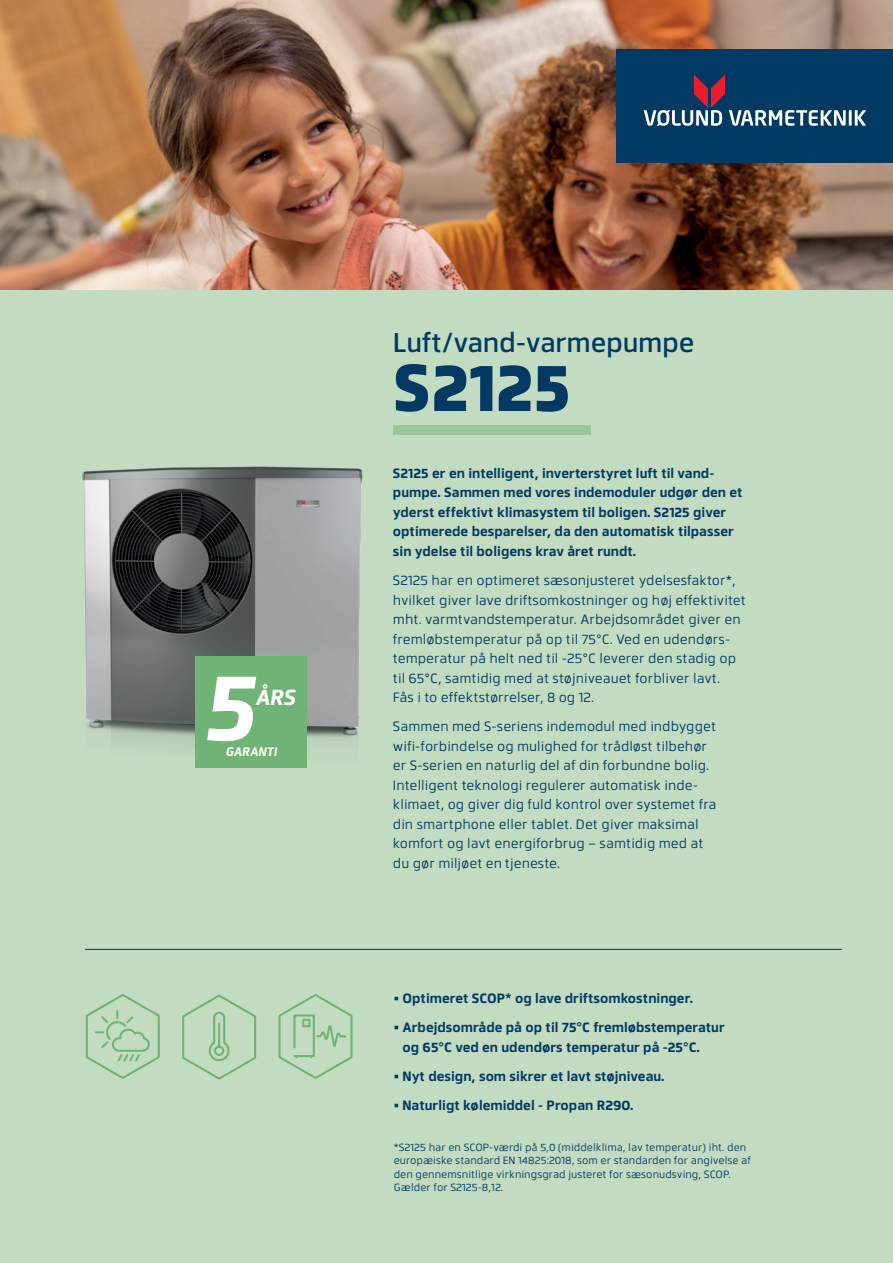
<style>
.page{position:relative;width:893px;height:1263px;background:#c3dbc1}
.page>*{position:absolute;margin:0;border:0;box-sizing:border-box;transform-origin:0 0}
.t1{font:800 66px "Facto";color:#003a63}
.t2{font:500 27px "Facto";letter-spacing:-.01em;color:#003a63}
.t3{font:italic 700 21.75px "Facto";color:#fff}
.Body_copy{font:13.5px/19.5px "Facto";color:#003a63}
.Body_copy-2{font:700 13.5px/19.5px "Facto";color:#003a63}
.t4{font:italic 700 12.3px "Facto";color:#fff}
.Body_copy-3{font:10.5px/13.5px "Facto";color:#003a63}
</style>
<div class="page">
<img style="left:82px;top:466px;width:281px;height:302px">
<hr style="left:85px;top:949px;width:757px;height:1px;background:#003a63">
<svg style="left:85px;top:994px;width:75px;height:85px"></svg>
<svg style="left:182px;top:994px;width:75px;height:86px"></svg>
<svg style="left:278px;top:994px;width:75px;height:85px"></svg>
<div style="left:196px;top:656px;width:111px;height:111px;background:#70b376"></div>
<svg style="left:207px;top:677px;width:49px;height:64px"></svg>
<img style="left:0;top:0;width:893px;height:289px">
<div style="left:617px;top:49px;width:276px;height:113px;background:#003a63"></div>
<svg style="left:855px;top:110px;width:11px;height:16px"></svg>
<hr style="left:849px;top:110px;width:3px;height:16px;background:#fff">
<svg style="left:644px;top:74px;width:202px;height:52px"></svg>
<div style="left:394px;top:425px;width:197px;height:10px;background:#98c599"></div>
<p class="t3" style="left:255px;top:681px;width:42px">ÅRS</p>
<p class="t4" style="left:226px;top:743px;width:53px">GARANTI</p>
<p class="t2" style="left:393px;top:322px;width:303px">Luft/vand-varmepumpe</p>
<p class="t1" style="left:393px;top:338px;width:179px">S2125</p>
<p class="Body_copy-2" style="left:393px;top:462px;width:351px">S2125 er en intelligent, inverterstyret luft til vand&shy;pumpe. Sammen med vores indemoduler udgør den et yderst effektivt klimasystem til boligen. S2125 giver optimerede besparelser, da den automatisk tilpasser sin ydelse til boligens krav året rundt.</p>
<p class="Body_copy" style="left:393px;top:570px;width:355px">S2125 har en optimeret sæsonjusteret ydelsesfaktor*, hvilket giver lave driftsomkostninger og høj effektivitet mht. varmtvandstemperatur. Arbejdsområdet giver en fremløbstemperatur på op til 75°C. Ved en udendørs&shy;temperatur på helt ned til -25°C leverer den stadig op til 65°C, samtidig med at støjniveauet forbliver lavt.<br>Fås i to effektstørrelser, 8 og 12.</p>
<p class="Body_copy" style="left:393px;top:716px;width:325px">Sammen med S-seriens indemodul med indbygget wifi-forbindelse og mulighed for trådløst tilbehør er S-serien en naturlig del af din forbundne bolig.<br>Intelligent teknologi regulerer automatisk inde&shy;klimaet, og giver dig fuld kontrol over systemet fra din smartphone eller tablet. Det giver maksimal komfort og lavt energiforbrug – samtidig med at du gør miljøet en tjeneste.</p>
<p class="Body_copy-2" style="left:394px;top:988px;width:301px">• Optimeret SCOP* og lave driftsomkostninger.</p>
<p class="Body_copy-2" style="left:403px;top:1017px;width:324px;text-indent:-9px">• Arbejdsområde på op til 75°C fremløbstemperatur og 65°C ved en udendørs temperatur på -25°C.</p>
<p class="Body_copy-2" style="left:394px;top:1066px;width:272px">• Nyt design, som sikrer et lavt støjniveau.</p>
<p class="Body_copy-2" style="left:394px;top:1095px;width:241px">• Naturligt kølemiddel - Propan R290.</p>
<p class="Body_copy-3" style="left:394px;top:1140px;width:359px">*S2125 har en SCOP-værdi på 5,0 (middelklima, lav temperatur) iht. den europæiske standard EN 14825:2018, som er standarden for angivelse af den gennemsnitlige virkningsgrad justeret for sæsonudsving, SCOP.<br>Gælder for S2125-8,12.</p>
</div>
